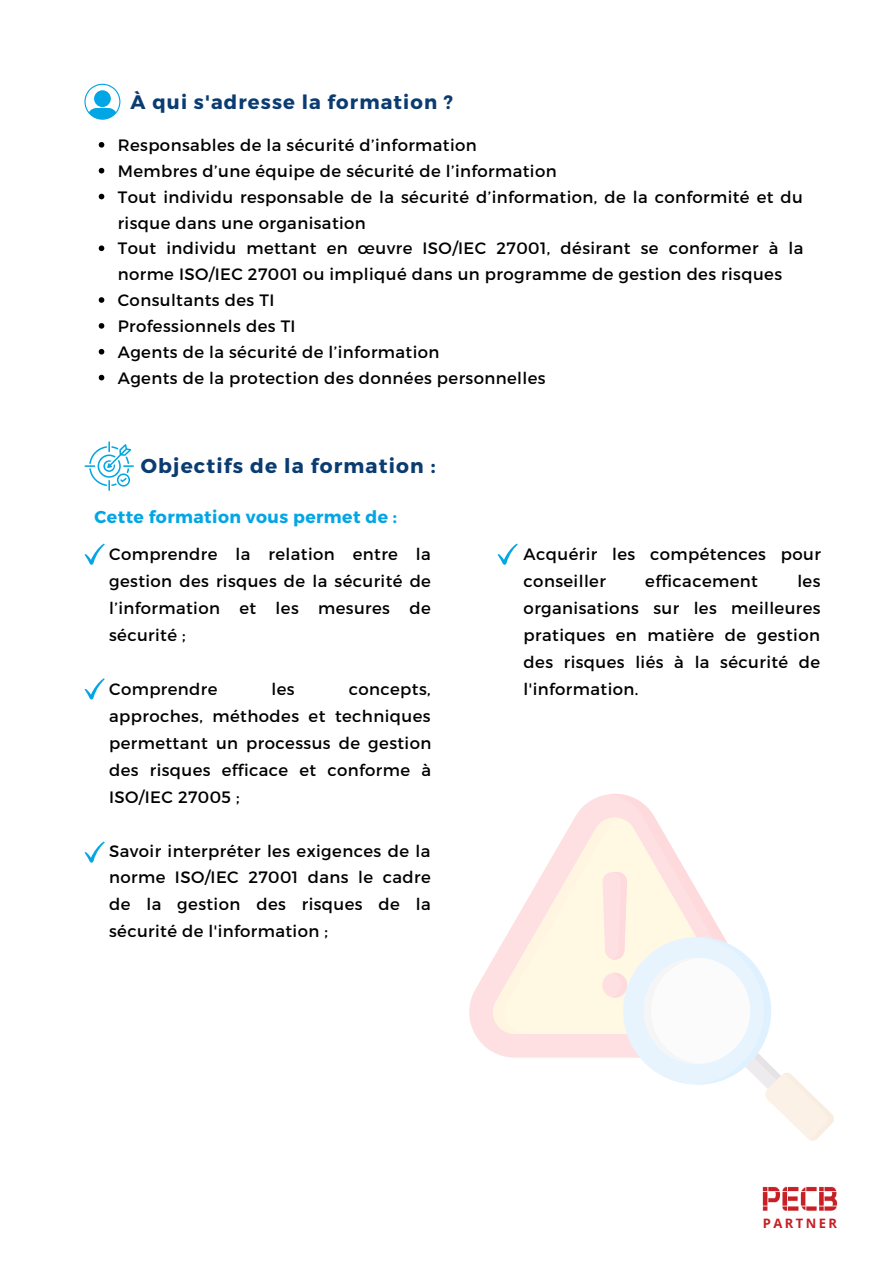
<style>
.page{position:relative;width:893px;height:1264px;background:#fff}
.page>*{position:absolute;margin:0;border:0;box-sizing:border-box;transform-origin:0 0}
.t1{font:700 20.1px "Montserrat";letter-spacing:.055em;color:#0b3c71}
.t2{font:700 19.5px "Montserrat";letter-spacing:.055em;color:#0b3c71}
.t3{font:700 17.25px "Montserrat";letter-spacing:.025em;color:#02a6e5}
.t4{font:16.5px/27px "Montserrat";letter-spacing:.025em;color:#000;text-align:justify}
.t5{font:700 13.05px "Open Sans";letter-spacing:.185em;color:#c51e25}
</style>
<div class="page">
<svg style="left:84px;top:441px;width:50px;height:50px"></svg>
<svg style="left:84px;top:543px;width:21px;height:22px"></svg>
<svg style="left:84px;top:678px;width:21px;height:21px"></svg>
<svg style="left:84px;top:841px;width:21px;height:21px"></svg>
<svg style="left:497px;top:543px;width:20px;height:22px"></svg>
<svg style="left:84px;top:84px;width:36px;height:36px"></svg>
<svg style="left:469px;top:961px;width:23px;height:90px;fill:#fee0e2"></svg>
<svg style="left:492px;top:793px;width:342px;height:348px"></svg>
<svg style="left:99px;top:142px;width:5px;height:6px"></svg>
<svg style="left:99px;top:168px;width:5px;height:5px"></svg>
<svg style="left:99px;top:194px;width:5px;height:5px"></svg>
<svg style="left:99px;top:245px;width:5px;height:6px"></svg>
<svg style="left:99px;top:297px;width:5px;height:6px"></svg>
<svg style="left:99px;top:323px;width:5px;height:6px"></svg>
<svg style="left:99px;top:349px;width:5px;height:5px"></svg>
<svg style="left:99px;top:375px;width:5px;height:5px"></svg>
<img style="left:762px;top:1186px;width:76px;height:25px">
<p class="t2" style="left:131px;top:89px;width:324px">À qui s'adresse la formation ?</p>
<p class="t4" style="left:118px;top:131px;width:687px;line-height:25.8px;text-align:left">Responsables de la sécurité d’information<br>Membres d’une équipe de sécurité de l’information<br>Tout individu responsable de la sécurité d’information, de la conformité et du risque dans une organisation<br>Tout individu mettant en œuvre ISO/IEC 27001, désirant se conformer à la norme ISO/IEC 27001 ou impliqué dans un programme de gestion des risques Consultants des TI<br>Professionnels des TI<br>Agents de la sécurité de l’information<br>Agents de la protection des données personnelles</p>
<p class="t1" style="left:141px;top:453px;width:296px">Objectifs de la formation :</p>
<p class="t3" style="left:95px;top:506px;width:304px">Cette formation vous permet de :</p>
<p class="t4" style="left:109px;top:539px;width:323px">Comprendre la relation entre la gestion des risques de la sécurité de l’information et les mesures de sécurité ;</p>
<p class="t4" style="left:109px;top:674px;width:110px">Comprendre</p>
<p class="t4" style="left:271px;top:674px;width:25px">les</p>
<p class="t4" style="left:109px;top:674px;width:324px;text-indent:239px">concepts, approches, méthodes et techniques permettant un processus de gestion des risques efficace et conforme à ISO/IEC 27005 ;</p>
<p class="t4" style="left:109px;top:836px;width:323px">Savoir interpréter les exigences de la norme ISO/IEC 27001 dans le cadre de la gestion des risques de la sécurité de l'information ;</p>
<p class="t4" style="left:523px;top:539px;width:299px">Acquérir les compétences pour conseiller</p>
<p class="t4" style="left:645px;top:566px;width:114px">efficacement</p>
<p class="t4" style="left:523px;top:566px;width:298px;text-indent:274px">les organisations sur les meilleures pratiques en matière de gestion des risques liés à la sécurité de l'information.</p>
<p class="t5" style="left:763px;top:1213px;width:76px">PARTNER</p>
</div>
